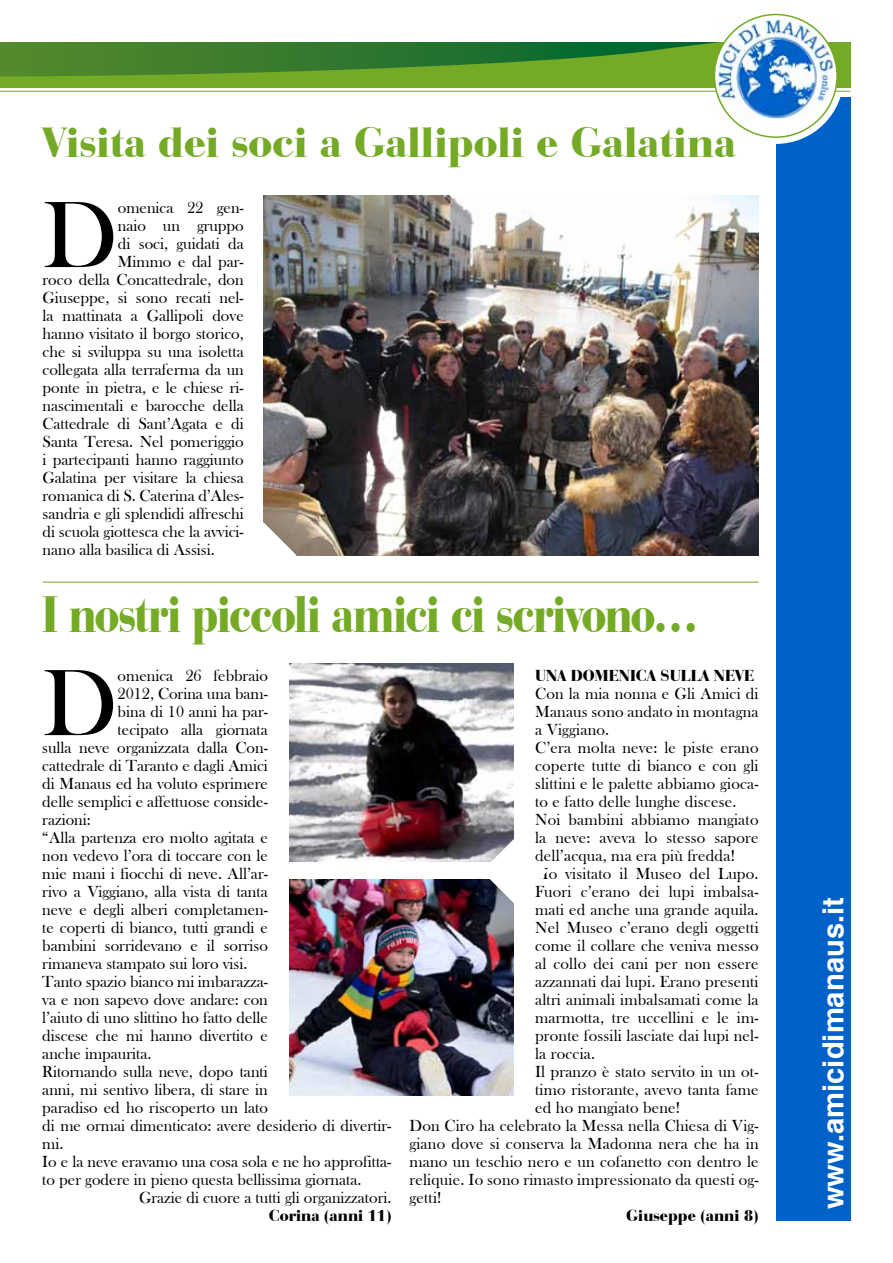
<style>
.page{position:relative;width:893px;height:1263px;background:#fff}
.page>*{position:absolute;margin:0;border:0;box-sizing:border-box;transform-origin:0 0}
.t1{font:97.5px "Bask Old Face";color:#000}
.t2{font:900 53.1px "Bauer Bodoni BT";letter-spacing:-.035em;color:#75aa26;scale:.85 1}
.t3{font:900 43.8px "Bauer Bodoni BT";color:#75aa26}
.t4{font:700 29.25px "Helvetica";color:#fff}
.t5{font:16.5px "Bask Old Face";color:#000}
.t6{font:900 16.5px "Bauer Bodoni BT";color:#000}
</style>
<div class="page">
<div style="left:776px;top:97px;width:74px;height:1124px;background:#0061c8"></div>
<svg style="left:708px;top:8px;width:136px;height:136px"></svg>
<svg style="left:0;top:43px;width:850px;height:44px;background:#53912a"></svg>
<hr style="left:0;top:91px;width:850px;height:1px;background:#75aa26">
<div style="left:714px;top:15px;width:123px;height:122px;background:#fff;border-radius:50%"></div>
<div style="left:714px;top:14px;width:124px;height:124px;border:2px solid #75aa26;border-radius:50%"></div>
<img style="left:719px;top:20px;width:114px;height:98px">
<img style="left:264px;top:195px;width:495px;height:360px">
<img style="left:289px;top:663px;width:225px;height:198px">
<img style="left:289px;top:879px;width:225px;height:216px">
<svg style="left:482px;top:838px;width:32px;height:66px"></svg>
<svg style="left:230px;top:522px;width:66px;height:60px"></svg>
<hr style="left:43px;top:582px;width:716px;height:1px;background:#75aa26">
<h3 class="t3" style="left:43px;top:115px;width:695px">Visita dei soci a Gallipoli e Galatina</h3>
<h1 class="t1" style="left:43px;top:181px;width:77px">D</h1>
<p class="t5" style="left:118px;top:198px;width:127px">omenica 22 gen-</p>
<p class="t5" style="left:118px;top:216px;width:127px">naio un gruppo</p>
<p class="t5" style="left:118px;top:234px;width:127px">di soci, guidati da</p>
<p class="t5" style="left:118px;top:252px;width:127px">Mimmo e dal par-</p>
<p class="t5" style="left:43px;top:270px;width:203px">roco della Concattedrale, don</p>
<p class="t5" style="left:43px;top:288px;width:203px">Giuseppe, si sono recati nel-</p>
<p class="t5" style="left:43px;top:306px;width:203px">la mattinata a Gallipoli dove</p>
<p class="t5" style="left:43px;top:324px;width:203px">hanno visitato il borgo storico,</p>
<p class="t5" style="left:43px;top:342px;width:203px">che si sviluppa su una isoletta</p>
<p class="t5" style="left:43px;top:361px;width:203px">collegata alla terraferma da un</p>
<p class="t5" style="left:43px;top:379px;width:203px">ponte in pietra, e le chiese ri-</p>
<p class="t5" style="left:43px;top:397px;width:203px">nascimentali e barocche della</p>
<p class="t5" style="left:43px;top:415px;width:203px">Cattedrale di Sant’Agata e di</p>
<p class="t5" style="left:43px;top:433px;width:203px">Santa Teresa. Nel pomeriggio</p>
<p class="t5" style="left:43px;top:451px;width:203px">i partecipanti hanno raggiunto</p>
<p class="t5" style="left:43px;top:469px;width:203px">Galatina per visitare la chiesa</p>
<p class="t5" style="left:43px;top:487px;width:203px">romanica di S. Caterina d’Ales-</p>
<p class="t5" style="left:43px;top:505px;width:203px">sandria e gli splendidi affreschi</p>
<p class="t5" style="left:43px;top:523px;width:203px">di scuola giottesca che la avvici-</p>
<p class="t5" style="left:43px;top:541px;width:174px">nano alla basilica di Assisi.</p>
<h2 class="t2" style="left:42px;top:581px;width:774px">I nostri piccoli amici ci scrivono…</h2>
<h1 class="t1" style="left:42px;top:649px;width:77px">D</h1>
<p class="t5" style="left:118px;top:666px;width:152px">omenica 26 febbraio</p>
<p class="t5" style="left:118px;top:684px;width:152px">2012, Corina una bam-</p>
<p class="t5" style="left:118px;top:702px;width:152px">bina di 10 anni ha par-</p>
<p class="t5" style="left:118px;top:720px;width:152px">tecipato alla giornata</p>
<p class="t5" style="left:42px;top:738px;width:227px">sulla neve organizzata dalla Con-</p>
<p class="t5" style="left:42px;top:756px;width:227px">cattedrale di Taranto e dagli Amici</p>
<p class="t5" style="left:42px;top:774px;width:227px">di Manaus ed ha voluto esprimere</p>
<p class="t5" style="left:42px;top:792px;width:227px">delle semplici e affettuose conside-</p>
<p class="t5" style="left:42px;top:810px;width:50px">razioni:</p>
<p class="t5" style="left:42px;top:829px;width:227px">“Alla partenza ero molto agitata e</p>
<p class="t5" style="left:42px;top:847px;width:227px">non vedevo l’ora di toccare con le</p>
<p class="t5" style="left:42px;top:865px;width:227px">mie mani i fiocchi di neve. All’ar-</p>
<p class="t5" style="left:42px;top:883px;width:227px">rivo a Viggiano, alla vista di tanta</p>
<p class="t5" style="left:42px;top:901px;width:227px">neve e degli alberi completamen-</p>
<p class="t5" style="left:42px;top:919px;width:227px">te coperti di bianco, tutti grandi e</p>
<p class="t5" style="left:42px;top:937px;width:227px">bambini sorridevano e il sorriso</p>
<p class="t5" style="left:42px;top:955px;width:207px">rimaneva stampato sui loro visi.</p>
<p class="t5" style="left:42px;top:973px;width:227px">Tanto spazio bianco mi imbarazza-</p>
<p class="t5" style="left:42px;top:991px;width:227px">va e non sapevo dove andare: con</p>
<p class="t5" style="left:42px;top:1009px;width:227px">l’aiuto di uno slittino ho fatto delle</p>
<p class="t5" style="left:42px;top:1027px;width:227px">discese che mi hanno divertito e</p>
<p class="t5" style="left:42px;top:1045px;width:111px">anche impaurita.</p>
<p class="t5" style="left:42px;top:1063px;width:227px">Ritornando sulla neve, dopo tanti</p>
<p class="t5" style="left:42px;top:1081px;width:227px">anni, mi sentivo libera, di stare in</p>
<p class="t5" style="left:42px;top:1099px;width:227px">paradiso ed ho riscoperto un lato</p>
<p class="t5" style="left:42px;top:1117px;width:351px">di me ormai dimenticato: avere desiderio di divertir-</p>
<p class="t5" style="left:42px;top:1135px;width:23px">mi.</p>
<p class="t5" style="left:42px;top:1153px;width:351px">Io e la neve eravamo una cosa sola e ne ho approfitta-</p>
<p class="t5" style="left:42px;top:1171px;width:321px">to per godere in pieno questa bellissima giornata.</p>
<p class="t5" style="left:139px;top:1189px;width:254px">Grazie di cuore a tutti gli organizzatori.</p>
<p class="t6" style="left:269px;top:1205px;width:124px">Corina (anni 11)</p>
<p class="t6" style="left:535px;top:665px;width:221px">UNA DOMENICA SULLA NEVE</p>
<p class="t5" style="left:535px;top:685px;width:225px">Con la mia nonna e Gli Amici di</p>
<p class="t5" style="left:535px;top:703px;width:225px">Manaus sono andato in montagna</p>
<p class="t5" style="left:535px;top:721px;width:76px">a Viggiano.</p>
<p class="t5" style="left:535px;top:739px;width:225px">C’era molta neve: le piste erano</p>
<p class="t5" style="left:535px;top:757px;width:225px">coperte tutte di bianco e con gli</p>
<p class="t5" style="left:535px;top:775px;width:225px">slittini e le palette abbiamo gioca-</p>
<p class="t5" style="left:535px;top:793px;width:203px">to e fatto delle lunghe discese.</p>
<p class="t5" style="left:535px;top:811px;width:225px">Noi bambini abbiamo mangiato</p>
<p class="t5" style="left:535px;top:829px;width:225px">la neve: aveva lo stesso sapore</p>
<p class="t5" style="left:535px;top:847px;width:201px">dell’acqua, ma era più fredda!</p>
<p class="t5" style="left:535px;top:865px;width:225px">Ho visitato il Museo del Lupo.</p>
<p class="t5" style="left:535px;top:883px;width:225px">Fuori c’erano dei lupi imbalsa-</p>
<p class="t5" style="left:535px;top:901px;width:225px">mati ed anche una grande aquila.</p>
<p class="t5" style="left:535px;top:919px;width:225px">Nel Museo c’erano degli oggetti</p>
<p class="t5" style="left:535px;top:937px;width:225px">come il collare che veniva messo</p>
<p class="t5" style="left:535px;top:955px;width:225px">al collo dei cani per non essere</p>
<p class="t5" style="left:535px;top:973px;width:225px">azzannati dai lupi. Erano presenti</p>
<p class="t5" style="left:535px;top:991px;width:225px">altri animali imbalsamati come la</p>
<p class="t5" style="left:535px;top:1009px;width:225px">marmotta, tre uccellini e le im-</p>
<p class="t5" style="left:535px;top:1027px;width:225px">pronte fossili lasciate dai lupi nel-</p>
<p class="t5" style="left:535px;top:1045px;width:62px">la roccia.</p>
<p class="t5" style="left:535px;top:1063px;width:225px">Il pranzo è stato servito in un ot-</p>
<p class="t5" style="left:535px;top:1081px;width:225px">timo ristorante, avevo tanta fame</p>
<p class="t5" style="left:535px;top:1099px;width:147px">ed ho mangiato bene!</p>
<p class="t5" style="left:409px;top:1117px;width:351px">Don Ciro ha celebrato la Messa nella Chiesa di Vig-</p>
<p class="t5" style="left:409px;top:1135px;width:351px">giano dove si conserva la Madonna nera che ha in</p>
<p class="t5" style="left:409px;top:1153px;width:351px">mano un teschio nero e un cofanetto con dentro le</p>
<p class="t5" style="left:409px;top:1171px;width:351px">reliquie. Io sono rimasto impressionato da questi og-</p>
<p class="t5" style="left:409px;top:1189px;width:33px">getti!</p>
<p class="t6" style="left:626px;top:1205px;width:134px">Giuseppe (anni 8)</p>
<h3 class="t4" style="left:809px;top:1209px;width:314px;rotate:-90deg">www.amicidimanaus.it</h3>
</div>
